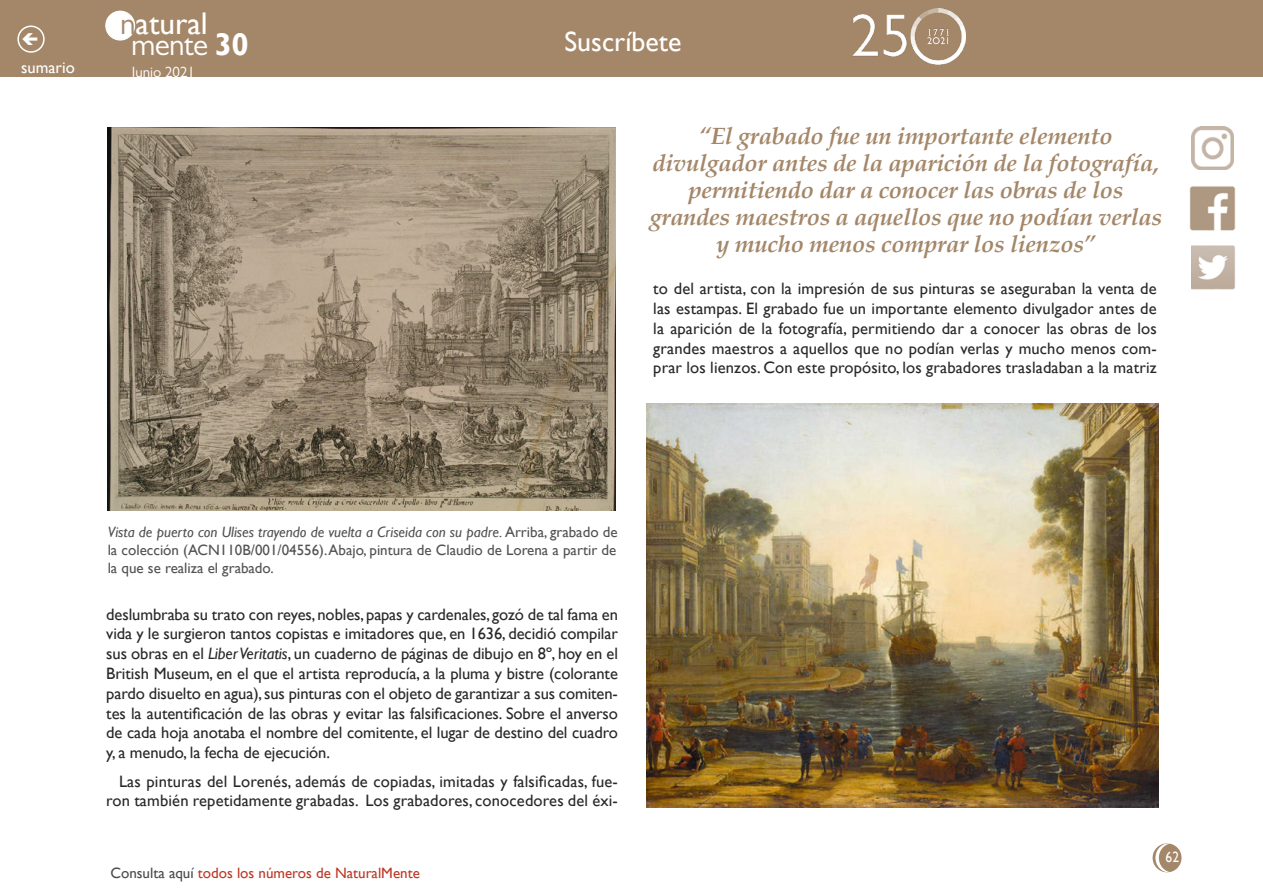
<style>
.page{position:relative;width:1263px;height:893px;background:#fff}
.page>*{position:absolute;margin:0;border:0;box-sizing:border-box;transform-origin:0 0}
.t1{font:31.35px "Gill Sans";color:#fff}
.t2{font:31.35px "Gill Sans MT Pro";letter-spacing:-.02em;color:#fff}
.t3{font:27.9px "Gill Sans";color:#fff}
.t4{font:italic 700 24px/27px "Palatino";letter-spacing:-.015em;color:#a48769;text-align:center}
.t5{font:16.5px/19.8px "Gill Sans";letter-spacing:.01em;color:#282827;text-align:justify}
.t6{font:16.5px "Gill Sans";color:#fff}
.t7{font:15px/18px "Gill Sans";color:#525251;text-align:justify}
.t8{font:15px "Gill Sans";color:#bd3826}
.t9{font:15px "Gill Sans MT Pro";color:#fff}
.t10{font:15px "Gill Sans";color:#fff;scale:.9 1}
.s1{font-family:"Gill Sans MT Pro";color:#a48769}
.s2{font-family:"Gill Sans";font-weight:700}
.s3{font-style:italic}
.s4{color:#4a4a49}
</style>
<div class="page">
<div style="left:1153px;top:844px;width:28px;height:28px;background:#a48769;border-radius:50%"></div>
<div style="left:1152px;top:843px;width:29px;height:29px;border:2px solid #a48769;border-radius:50%"></div>
<div style="left:0;top:0;width:1263px;height:77px;background:#a48769"></div>
<div style="left:106px;top:11px;width:29px;height:29px;background:#fff;border-radius:50%"></div>
<div style="left:105px;top:11px;width:30px;height:30px;border:1px solid #fff;border-radius:50%"></div>
<svg style="left:1155px;top:843px;width:15px;height:29px"></svg>
<div style="left:17px;top:26px;width:28px;height:27px;border:2px solid #fff;border-radius:50%"></div>
<img style="left:1190px;top:186px;width:45px;height:44px">
<img style="left:1191px;top:246px;width:44px;height:44px">
<img style="left:1191px;top:127px;width:42px;height:42px">
<img style="left:853px;top:9px;width:112px;height:55px">
<img style="left:647px;top:404px;width:511px;height:404px">
<img style="left:108px;top:128px;width:507px;height:383px">
<p class="t6" style="left:21px;top:58px;width:55px">sumario</p>
<h1 class="t1" style="left:120px;top:5px;width:89px"><span class="s1">n</span>atural</h1>
<h1 class="t2" style="left:131px;top:26px;width:119px">mente <span class="s2">30</span></h1>
<p class="t9" style="left:132px;top:63px;width:65px">Junio 2021</p>
<h2 class="t3" style="left:564px;top:25px;width:118px">Suscríbete</h2>
<h3 class="t4" style="left:650px;top:123px;width:514px">“El grabado fue un importante elemento divulgador antes de la aparición de la fotografía, permitiendo dar a conocer las obras de los grandes maestros a aquellos que no podían verlas y mucho menos comprar los lienzos”</h3>
<p class="t5" style="left:653px;top:279px;width:505px">to del artista, con la impresión de sus pinturas se aseguraban la venta de las estampas. El grabado fue un importante elemento divulgador antes de la aparición de la fotografía, permitiendo dar a conocer las obras de los grandes maestros a aquellos que no podían verlas y mucho menos com&shy;prar los lienzos. Con este propósito, los grabadores trasladaban a la matriz</p>
<p class="t7" style="left:108px;top:523px;width:511px"><span class="s3">Vista de puerto con Ulises trayendo de vuelta a Criseida con su padre.</span> Arriba, grabado de la colección (ACN110B/001/04556). Abajo, pintura de Claudio de Lorena a partir de la que se realiza el grabado.</p>
<p class="t5" style="left:106px;top:604px;width:513px">deslumbraba su trato con reyes, nobles, papas y cardenales, gozó de tal fama en vida y le surgieron tantos copistas e imitadores que, en 1636, decidió compilar sus obras en el <span class="s3">Liber Veritatis</span>, un cuaderno de páginas de dibujo en 8º, hoy en el British Museum, en el que el artista reproducía, a la pluma y bistre (colorante pardo disuelto en agua), sus pinturas con el objeto de garantizar a sus comiten&shy;tes la autentificación de las obras y evitar las falsificaciones. Sobre el anverso de cada hoja anotaba el nombre del comitente, el lugar de destino del cuadro y, a menudo, la fecha de ejecución.</p>
<p class="t5" style="left:106px;top:771px;width:513px;text-align:right">Las pinturas del Lorenés, además de copiadas, imitadas y falsificadas, fue&shy;ron también repetidamente grabadas. Los grabadores, conocedores del éxi-</p>
<p class="t8" style="left:110px;top:864px;width:311px"><span class="s4">Consulta aquí</span> todos los números de NaturalMente</p>
<p class="t10" style="left:1165px;top:849px;width:16px">62</p>
</div>
